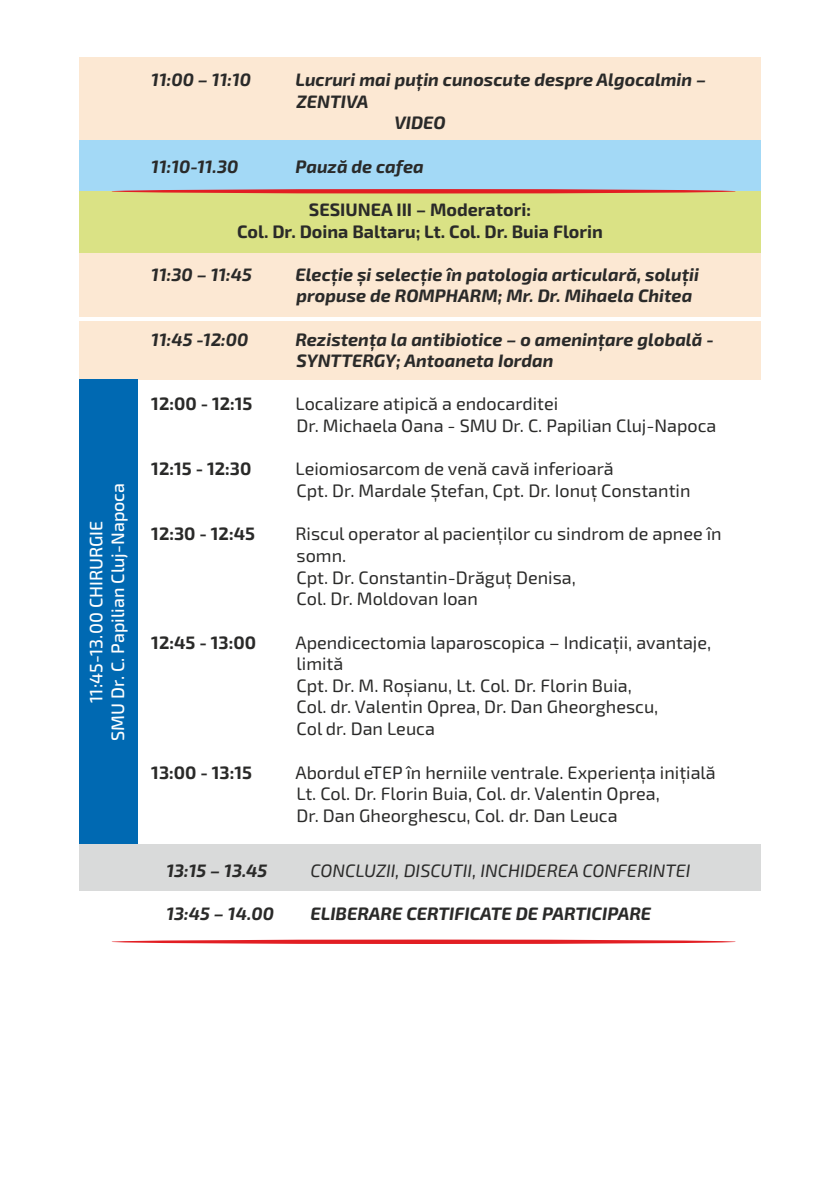
<style>
.page{position:relative;width:840px;height:1191px;background:#fff}
.page>*{position:absolute;margin:0;border:0;box-sizing:border-box;transform-origin:0 0}
.t1{font:18px/21.6px "Exo 2.0";color:#2a2a29}
.t2{font:italic 700 18px/21.6px "Exo 2.0";color:#2a2a29}
.t3{font:700 18px "Exo 2.0";color:#2a2a29}
.t4{font:500 18px/21.6px "Exo 2.0";color:#fefefe;text-align:center}
.t5{font:italic 18px "Exo 2.0";color:#2a2a29}
</style>
<div class="page">
<div style="left:79px;top:321px;width:681px;height:58px;background:#fce8d3"></div>
<div style="left:79px;top:252px;width:681px;height:65px;background:#fce8d3"></div>
<div style="left:79px;top:139px;width:681px;height:52px;background:#a3d9f6"></div>
<div style="left:79px;top:191px;width:681px;height:61px;background:#dae285"></div>
<svg style="left:111px;top:189px;width:624px;height:4px;background:#dd2a31"></svg>
<div style="left:79px;top:57px;width:681px;height:82px;background:#fce8d3"></div>
<div style="left:79px;top:844px;width:681px;height:46px;background:#d9dada"></div>
<div style="left:79px;top:379px;width:59px;height:465px;background:#0069b2"></div>
<svg style="left:111px;top:939px;width:624px;height:5px;background:#e64347"></svg>
<p class="t4" style="left:87px;top:740px;width:259px;rotate:-90deg">11:45-13.00 CHIRURGIE<br>SMU Dr. C. Papilian Cluj-Napoca</p>
<p class="t2" style="left:151px;top:71px;width:101px">11:00 – 11:10</p>
<p class="t2" style="left:295px;top:71px;width:412px">Lucruri mai puțin cunoscute despre Algocalmin –<br>ZENTIVA</p>
<p class="t2" style="left:394px;top:114px;width:53px">VIDEO</p>
<p class="t2" style="left:151px;top:157px;width:88px">11:10-11.30</p>
<p class="t2" style="left:295px;top:157px;width:130px">Pauză de cafea</p>
<p class="t3" style="left:309px;top:203px;width:223px">SESIUNEA III – Moderatori:</p>
<p class="t3" style="left:237px;top:225px;width:367px">Col. Dr. Doina Baltaru; Lt. Col. Dr. Buia Florin</p>
<p class="t2" style="left:151px;top:265px;width:102px">11:30 – 11:45</p>
<p class="t2" style="left:295px;top:265px;width:405px">Elecție și selecție în patologia articulară, soluții propuse de ROMPHARM; Mr. Dr. Mihaela Chitea</p>
<p class="t2" style="left:151px;top:330px;width:99px">11:45 -12:00</p>
<p class="t2" style="left:295px;top:330px;width:419px">Rezistența la antibiotice – o amenințare globală -<br>SYNTTERGY; Antoaneta Iordan</p>
<p class="t3" style="left:151px;top:398px;width:103px">12:00 - 12:15</p>
<p class="t1" style="left:295px;top:395px;width:422px">Localizare atipică a endocarditei<br>Dr. Michaela Oana - SMU Dr. C. Papilian Cluj-Napoca</p>
<p class="t3" style="left:151px;top:463px;width:101px">12:15 - 12:30</p>
<p class="t1" style="left:295px;top:460px;width:396px">Leiomiosarcom de venă cavă inferioară<br>Cpt. Dr. Mardale Ștefan, Cpt. Dr. Ionuț Constantin</p>
<p class="t3" style="left:151px;top:528px;width:105px">12:30 - 12:45</p>
<p class="t1" style="left:295px;top:525px;width:427px">Riscul operator al pacienților cu sindrom de apnee în somn.<br>Cpt. Dr. Constantin-Drăguț Denisa,<br>Col. Dr. Moldovan Ioan</p>
<p class="t3" style="left:151px;top:636px;width:106px">12:45 - 13:00</p>
<p class="t1" style="left:295px;top:633px;width:417px">Apendicectomia laparoscopica – Indicații, avantaje, limită<br>Cpt. Dr. M. Roșianu, Lt. Col. Dr. Florin Buia,<br>Col. dr. Valentin Oprea, Dr. Dan Gheorghescu,<br>Col dr. Dan Leuca</p>
<p class="t3" style="left:151px;top:766px;width:102px">13:00 - 13:15</p>
<p class="t1" style="left:295px;top:763px;width:421px">Abordul eTEP în herniile ventrale. Experiența inițială<br>Lt. Col. Dr. Florin Buia, Col. dr. Valentin Oprea,<br>Dr. Dan Gheorghescu, Col. dr. Dan Leuca</p>
<p class="t2" style="left:166px;top:861px;width:102px">13:15 – 13.45</p>
<p class="t5" style="left:310px;top:864px;width:381px">CONCLUZII, DISCUTII, INCHIDEREA CONFERINTEI</p>
<p class="t2" style="left:166px;top:904px;width:109px">13:45 – 14.00</p>
<p class="t2" style="left:310px;top:904px;width:342px">ELIBERARE CERTIFICATE DE PARTICIPARE</p>
</div>
